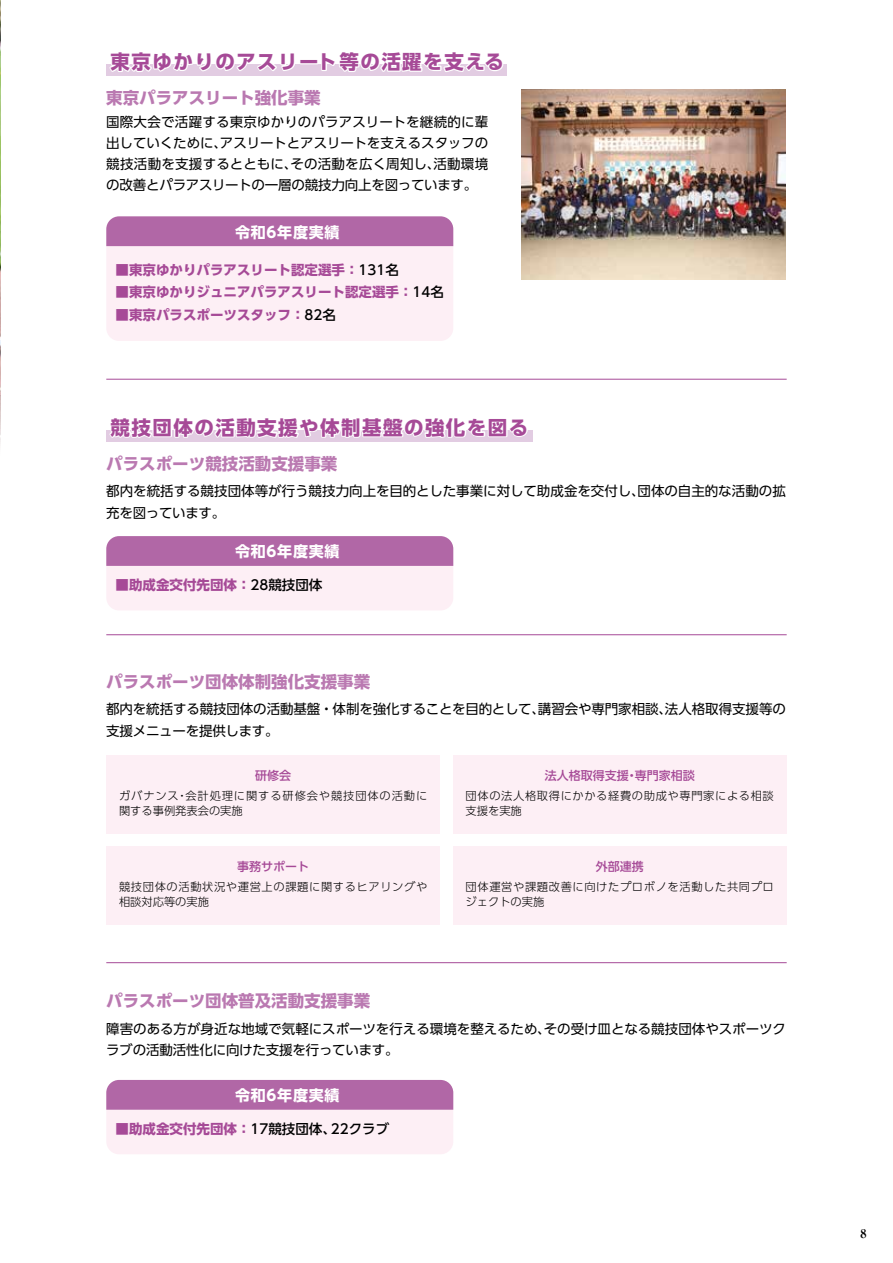
<style>
.page{position:relative;width:893px;height:1263px;background:#fff}
.page>*{position:absolute;margin:0;border:0;box-sizing:border-box;transform-origin:0 0}
.t1{font:700 19.5px "UD Shin Go Pro";letter-spacing:.075em;color:#a64a97}
.t2{font:700 16.5px "UD Shin Go Pro";color:#ba79b1}
.t3{font:700 15px "UD Shin Go Pro";letter-spacing:.05em;color:#fff}
.t4{font:13.5px/21px "UD Shin Go Pro";letter-spacing:-.005em;color:#000}
.t5{font:700 13.5px "UD Shin Go Pro";color:#a64a97}
.t6{font:500 13.5px "UD Shin Go Pro";color:#000}
.t7{font:500 12px "UD Shin Go Pro";color:#a64a97}
.t8{font:800 12px "Ryumin Pro";color:#000}
.t9{font:300 11.25px/15px "UD Shin Go Pro";letter-spacing:.055em;color:#000}
.t10{font:300 11.25px/15px "UD Shin Go Pro";letter-spacing:.08em;color:#000}
.s1{font-weight:500;color:#000}
.s2{font-weight:700;color:#a64a97}
</style>
<div class="page">
<img style="left:0;top:0;width:1px;height:444px">
<img style="left:522px;top:89px;width:264px;height:191px">
<hr style="left:106px;top:634px;width:681px;height:1px;background:#a64a97">
<div style="left:106px;top:216px;width:347px;height:125px;background:#fdeff5;border-radius:13px"></div>
<div style="left:106px;top:216px;width:347px;height:30px;background:#b167a6"></div>
<hr style="left:106px;top:962px;width:681px;height:1px;background:#a64a97">
<div style="left:106px;top:1080px;width:347px;height:74px;background:#fdeff5;border-radius:13px"></div>
<div style="left:106px;top:1080px;width:347px;height:30px;background:#b167a6"></div>
<div style="left:106px;top:755px;width:334px;height:78px;background:#fdeff5"></div>
<div style="left:106px;top:846px;width:334px;height:78px;background:#fdeff5"></div>
<div style="left:453px;top:755px;width:334px;height:78px;background:#fdeff5"></div>
<div style="left:453px;top:846px;width:334px;height:78px;background:#fdeff5"></div>
<div style="left:106px;top:65px;width:401px;height:11px;background:#e2cce2"></div>
<hr style="left:106px;top:379px;width:681px;height:1px;background:#a64a97">
<div style="left:106px;top:536px;width:347px;height:74px;background:#fdeff5;border-radius:13px"></div>
<svg style="left:106px;top:536px;width:347px;height:30px;background:#b269a7"></svg>
<svg style="left:107px;top:430px;width:422px;height:12px"></svg>
<svg style="left:107px;top:64px;width:190px;height:8px"></svg>
<svg style="left:320px;top:64px;width:185px;height:8px"></svg>
<h1 class="t1" style="left:111px;top:46px;width:395px">東京ゆかりのアスリート等の活躍を支える</h1>
<p class="t2" style="left:106px;top:84px;width:216px">東京パラアスリート強化事業</p>
<p class="t4" style="left:106px;top:111px;width:384px;text-align:justify">国際大会で活躍する東京ゆかりのパラアスリートを継続的に輩出していくために、アスリートとアスリートを支えるスタッフの競技活動を支援するとともに、その活動を広く周知し、活動環境の改善とパラアスリートの一層の競技力向上を図っています。</p>
<p class="t3" style="left:235px;top:220px;width:106px">令和6年度実績</p>
<p class="t5" style="left:116px;top:259px;width:285px">■東京ゆかりパラアスリート認定選手：<span class="s1">131名</span></p>
<p class="t5" style="left:116px;top:281px;width:330px">■東京ゆかりジュニアパラアスリート認定選手：<span class="s1">14名</span></p>
<p class="t5" style="left:116px;top:304px;width:222px">■東京パラスポーツスタッフ：<span class="s1">82名</span></p>
<h1 class="t1" style="left:111px;top:411px;width:419px">競技団体の活動支援や体制基盤の強化を図る</h1>
<p class="t2" style="left:106px;top:450px;width:233px">パラスポーツ競技活動支援事業</p>
<p class="t4" style="left:106px;top:480px;width:681px">都内を統括する競技団体等が行う競技力向上を目的とした事業に対して助成金を交付し、団体の自主的な活動の拡充を図っています。</p>
<p class="t3" style="left:235px;top:539px;width:106px">令和6年度実績</p>
<p class="t5" style="left:116px;top:574px;width:208px">■助成金交付先団体：<span class="s1">28競技団体</span></p>
<p class="t2" style="left:106px;top:668px;width:266px">パラスポーツ団体体制強化支援事業</p>
<p class="t4" style="left:106px;top:698px;width:681px">都内を統括する競技団体の活動基盤・体制を強化することを目的として、講習会や専門家相談、法人格取得支援等の支援メニューを提供します。</p>
<p class="t7" style="left:255px;top:765px;width:37px">研修会</p>
<p class="t10" style="left:119px;top:788px;width:310px">ガバナンス・会計処理に関する研修会や競技団体の活動に関する事例発表会の実施</p>
<p class="t7" style="left:545px;top:765px;width:151px">法人格取得支援・専門家相談</p>
<p class="t9" style="left:466px;top:788px;width:310px">団体の法人格取得にかかる経費の助成や専門家による相談支援を実施</p>
<p class="t7" style="left:237px;top:856px;width:73px">事務サポート</p>
<p class="t9" style="left:119px;top:879px;width:310px">競技団体の活動状況や運営上の課題に関するヒアリングや相談対応等の実施</p>
<p class="t7" style="left:596px;top:856px;width:49px">外部連携</p>
<p class="t9" style="left:466px;top:879px;width:310px">団体運営や課題改善に向けたプロボノを活動した共同プロジェクトの実施</p>
<p class="t2" style="left:106px;top:987px;width:266px">パラスポーツ団体普及活動支援事業</p>
<p class="t4" style="left:106px;top:1018px;width:681px">障害のある方が身近な地域で気軽にスポーツを行える環境を整えるため、その受け皿となる競技団体やスポーツクラブの活動活性化に向けた支援を行っています。</p>
<p class="t3" style="left:235px;top:1083px;width:106px">令和6年度実績</p>
<p class="t6" style="left:116px;top:1118px;width:275px"><span class="s2">■助成金交付先団体：</span>17競技団体、22クラブ</p>
<p class="t8" style="left:861px;top:1224px;width:7px">8</p>
</div>
